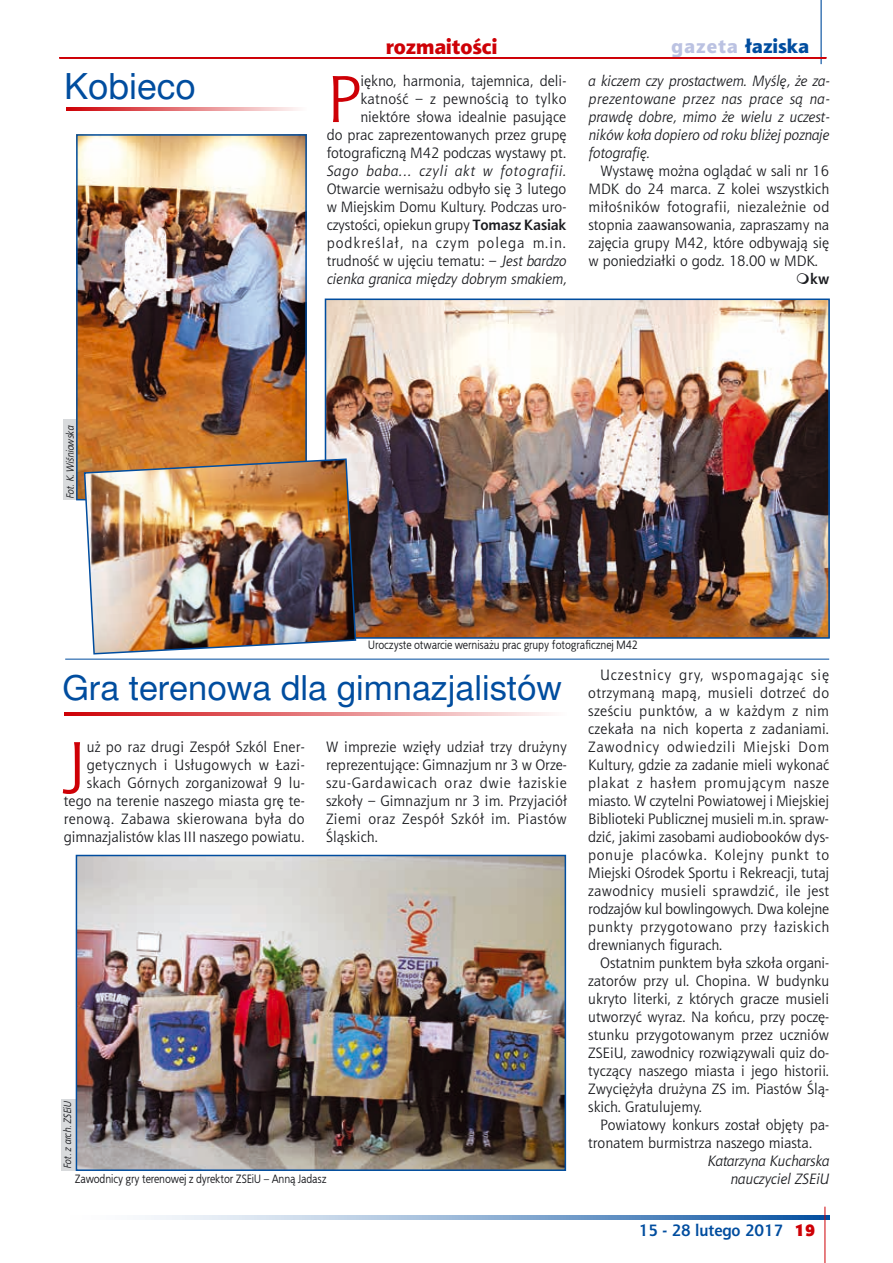
<style>
.page{position:relative;width:893px;height:1263px;background:#fff}
.page>*{position:absolute;margin:0;border:0;box-sizing:border-box;transform-origin:0 0}
.t1{font:66.45px "Aerton EFN";color:#ce0006}
.t2{font:36px "Switzer EFN";color:#004d9f}
.t3{font:34.5px "Switzer EFN";color:#004d9f}
.t4{font:21px "Aerton EFN Black";color:#ce0006}
.t5{font:19.5px "Aerton EFN Black";color:#004d9f}
.t6{font:700 16.5px "Aerton EFN";color:#004d9f}
.t7{font:900 16.5px "Aerton EFN";color:#ce0006}
.t8{font:15px/18px "Aerton EFN";color:#1b1c20;text-align:justify}
.t9{font:italic 15px/18px "Aerton EFN";color:#1b1c20;text-align:justify}
.t10{font:italic 15px "Aerton EFN";letter-spacing:.055em;color:#1b1c20}
.t11{font:700 15px "Aerton EFN";color:#1b1c20}
.t12{font:12px "Bureau EFN";color:#1b1c20}
.t13{font:italic 10.5px "Bureau EFN";color:#1b1c20}
.s1{color:#bbc2e2}
.s2{font-weight:700}
.s3{font-style:italic}
</style>
<div class="page">
<svg style="left:145px;top:1215px;width:685px;height:4px"></svg>
<hr style="left:825px;top:1206px;width:1px;height:57px;background:#ce0006">
<hr style="left:820px;top:0;width:2px;height:64px;background:#004d9f">
<div style="left:61px;top:1099px;width:15px;height:72px;background:#d8dadc"></div>
<hr style="left:60px;top:57px;width:766px;height:2px;background:#ce0006">
<img style="left:79px;top:858px;width:484px;height:310px">
<div style="left:76px;top:855px;width:490px;height:316px;border:2px solid #004d9f"></div>
<img style="left:79px;top:137px;width:225px;height:360px">
<div style="left:76px;top:134px;width:231px;height:366px;border:2px solid #004d9f"></div>
<img style="left:328px;top:301px;width:499px;height:335px">
<div style="left:325px;top:298px;width:505px;height:341px;border:2px solid #004d9f"></div>
<img style="left:83px;top:458px;width:274px;height:197px">
<hr style="left:66px;top:108px;width:240px;height:3px;background:#ce0006">
<hr style="left:65px;top:659px;width:764px;height:1px;background:#004d9f">
<hr style="left:64px;top:713px;width:502px;height:3px;background:#ce0006">
<div style="left:64px;top:419px;width:12px;height:80px;background:#d8dadc"></div>
<h2 class="t2" style="left:64px;top:66px;width:133px">Kobieco</h2>
<p class="t13" style="left:63px;top:499px;width:75px;rotate:-90deg">Fot. K. Wiśniowska</p>
<h3 class="t4" style="left:386px;top:34px;width:113px">rozmaitości</h3>
<h3 class="t5" style="left:671px;top:34px;width:139px"><span class="s1">gazeta</span> łaziska</h3>
<p class="t8" style="left:327px;top:72px;width:241px;text-align:right">iękno, harmonia, tajemnica, deli&shy;katność – z pewnością to tylko niektóre słowa idealnie pasujące<br>do prac zaprezentowanych przez grupę fotograficzną M42 podczas wystawy pt.</p>
<p class="t10" style="left:327px;top:162px;width:241px">Sago baba... czyli akt w fotografii.</p>
<p class="t8" style="left:327px;top:180px;width:241px">Otwarcie wernisażu odbyło się 3 lutego w Miejskim Domu Kultury. Podczas uro&shy;czystości, opiekun grupy <span class="s2">Tomasz Kasiak </span>podkreślał, na czym polega m.in. trudność w ujęciu tematu: – <span class="s3">Jest bardzo cienka granica między dobrym smakiem,</span></p>
<h1 class="t1" style="left:327px;top:60px;width:35px">P</h1>
<p class="t9" style="left:588px;top:72px;width:242px">a kiczem czy prostactwem. Myślę, że za&shy;prezentowane przez nas prace są na&shy;prawdę dobre, mimo że wielu z uczest&shy;ników koła dopiero od roku bliżej poznaje fotografię.</p>
<p class="t8" style="left:588px;top:162px;width:242px;text-indent:12px">Wystawę można oglądać w sali nr 16<br>MDK do 24 marca. Z kolei wszystkich miłośników fotografii, niezależnie od stopnia zaawansowania, zapraszamy na zajęcia grupy M42, które odbywają się w poniedziałki o godz. 18.00 w MDK.</p>
<p class="t11" style="left:810px;top:270px;width:20px">kw</p>
<p class="t12" style="left:368px;top:636px;width:271px">Uroczyste otwarcie wernisażu prac grupy fotograficznej M42</p>
<h3 class="t3" style="left:62px;top:668px;width:501px">Gra terenowa dla gimnazjalistów</h3>
<p class="t8" style="left:326px;top:738px;width:242px">W imprezie wzięły udział trzy drużyny reprezentujące: Gimnazjum nr 3 w Orze&shy;szu-Gardawicach oraz dwie łaziskie szkoły – Gimnazjum nr 3 im. Przyjaciół Ziemi oraz Zespół Szkół im. Piastów Śląskich.</p>
<p class="t8" style="left:64px;top:738px;width:243px;text-align:right">uż po raz drugi Zespół Szkól Ener&shy;getycznych i Usługowych w Łazi&shy;skach Górnych zorganizował 9 lu&shy;tego na terenie naszego miasta grę te&shy;renową. Zabawa skierowana była do gimnazjalistów klas III naszego powiatu.</p>
<h1 class="t1" style="left:64px;top:726px;width:24px">J</h1>
<p class="t13" style="left:60px;top:1169px;width:70px;rotate:-90deg">Fot. z arch. ZSEiU</p>
<p class="t8" style="left:588px;top:666px;width:243px;text-indent:12px">Uczestnicy gry, wspomagając się otrzymaną mapą, musieli dotrzeć do sześciu punktów, a w każdym z nim czekała na nich koperta z zadaniami.<br>Zawodnicy odwiedzili Miejski Dom Kultury, gdzie za zadanie mieli wykonać plakat z hasłem promującym nasze miasto. W czytelni Powiatowej i Miejskiej Biblioteki Publicznej musieli m.in. spraw&shy;dzić, jakimi zasobami audiobooków dys&shy;ponuje placówka. Kolejny punkt to Miejski Ośrodek Sportu i Rekreacji, tutaj zawodnicy musieli sprawdzić, ile jest rodzajów kul bowlingowych. Dwa kolejne punkty przygotowano przy łaziskich drewnianych figurach.</p>
<p class="t8" style="left:588px;top:954px;width:243px;text-indent:12px">Ostatnim punktem była szkoła organi&shy;zatorów przy ul. Chopina. W budynku ukryto literki, z których gracze musieli utworzyć wyraz. Na końcu, przy poczę&shy;stunku przygotowanym przez uczniów ZSEiU, zawodnicy rozwiązywali quiz do&shy;tyczący naszego miasta i jego historii.<br>Zwyciężyła drużyna ZS im. Piastów Ślą&shy;skich. Gratulujemy.</p>
<p class="t8" style="left:588px;top:1116px;width:242px;text-indent:12px">Powiatowy konkurs został objęty pa&shy;tronatem burmistrza naszego miasta.</p>
<p class="t9" style="left:707px;top:1152px;width:123px">Katarzyna Kucharska</p>
<p class="t12" style="left:75px;top:1170px;width:253px">Zawodnicy gry terenowej z dyrektor ZSEiU – Anną Jadasz</p>
<p class="t9" style="left:731px;top:1170px;width:100px">nauczyciel ZSEiU</p>
<p class="t6" style="left:639px;top:1220px;width:146px">15 - 28 lutego 2017</p>
<p class="t7" style="left:794px;top:1219px;width:22px">19</p>
</div>
